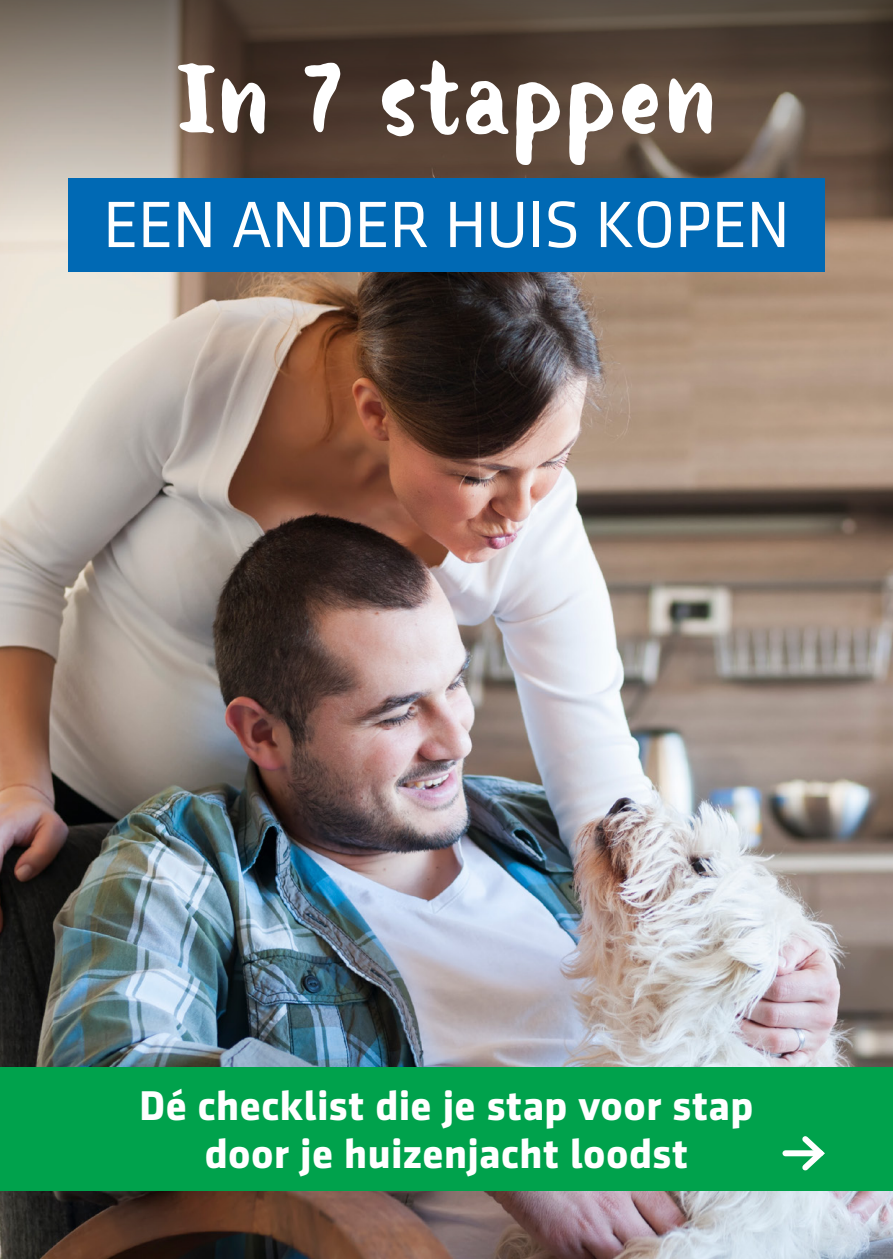
<style>
.page{position:relative;width:893px;height:1259px;background:#fff}
.page>*{position:absolute;margin:0;border:0;box-sizing:border-box;transform-origin:0 0}
.Kop_script{font:99px "Botanica Sans";letter-spacing:.02em;color:#fff}
.t1{font:66px "Sentico Sans DT";color:#fff}
.Kop_1{font:700 42px "Sentico Sans DT";letter-spacing:.01em;color:#fff}
</style>
<div class="page">
<img style="left:0;top:233px;width:893px;height:1026px">
<svg style="left:0;top:0;width:893px;height:233px;background:#67574b"></svg>
<div style="left:68px;top:178px;width:757px;height:93px;background:#0069b4"></div>
<div style="left:0;top:1067px;width:893px;height:123px;background:#00a24c"></div>
<div style="left:785px;top:1150px;width:35px;height:6px;background:#fff"></div>
<svg style="left:797px;top:1136px;width:28px;height:35px"></svg>
<p class="Kop_script" style="left:176px;top:36px;width:543px">In 7 stappen</p>
<p class="t1" style="left:103px;top:189px;width:688px">EEN ANDER HUIS KOPEN</p>
<p class="Kop_1" style="left:139px;top:1081px;width:615px">Dé checklist die je stap voor stap</p>
<p class="Kop_1" style="left:205px;top:1129px;width:485px">door je huizenjacht loodst</p>
</div>
